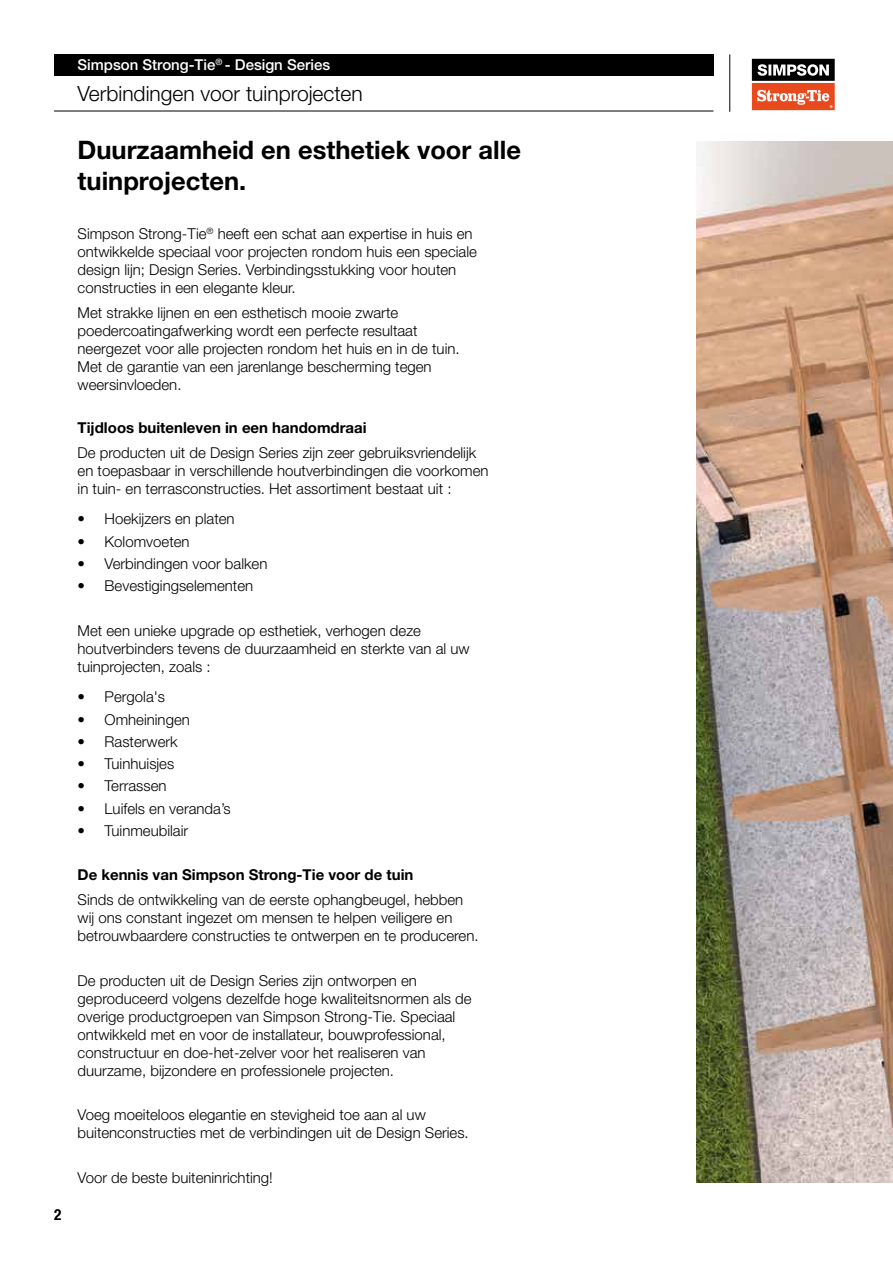
<style>
.page{position:relative;width:893px;height:1263px;background:#fff}
.page>*{position:absolute;margin:0;border:0;box-sizing:border-box;transform-origin:0 0}
.t1{font:700 25.5px/30.6px "Helvetica Neue LT Std";color:#000}
.t2{font:300 21px "Helvetica Neue LT Std";color:#000}
.t3{font:300 15px/18px "Helvetica Neue LT Std";color:#000}
.t4{font:700 15px "Helvetica Neue LT Std";color:#000}
.t5{font:500 15px "Helvetica Neue LT Std";color:#fff}
.t6{font:500 condensed 15px "Helvetica Neue LT Std";color:#000}
</style>
<div class="page">
<div style="left:54px;top:54px;width:659px;height:22px;background:#000"></div>
<hr style="left:729px;top:54px;width:1px;height:58px;background:#000">
<hr style="left:54px;top:111px;width:659px;height:1px;background:#000">
<div style="left:748px;top:55px;width:91px;height:59px;background:linear-gradient(to right,#fff,#fff)"></div>
<svg style="left:752px;top:59px;width:83px;height:51px"></svg>
<img style="left:696px;top:142px;width:197px;height:1040px">
<p class="t6" style="left:54px;top:1206px;width:9px">2</p>
<p class="t5" style="left:78px;top:56px;width:254px">Simpson Strong-Tie<sup>®</sup> - Design Series</p>
<h2 class="t2" style="left:78px;top:81px;width:287px">Verbindingen voor tuinprojecten</h2>
<h1 class="t1" style="left:78px;top:134px;width:445px">Duurzaamheid en esthetiek voor alle tuinprojecten.</h1>
<p class="t3" style="left:78px;top:225px;width:401px">Simpson Strong-Tie<sup>®</sup> heeft een schat aan expertise in huis en ontwikkelde speciaal voor projecten rondom huis een speciale design lijn; Design Series. Verbindingsstukking voor houten constructies in een elegante kleur.</p>
<p class="t3" style="left:78px;top:303px;width:384px">Met strakke lijnen en een esthetisch mooie zwarte poedercoatingafwerking wordt een perfecte resultaat neergezet voor alle projecten rondom het huis en in de tuin.<br>Met de garantie van een jarenlange bescherming tegen weersinvloeden.</p>
<p class="t4" style="left:78px;top:418px;width:291px">Tijdloos buitenleven in een handomdraai</p>
<p class="t3" style="left:78px;top:443px;width:412px">De producten uit de Design Series zijn zeer gebruiksvriendelijk en toepasbaar in verschillende houtverbindingen die voorkomen in tuin- en terrasconstructies. Het assortiment bestaat uit :</p>
<p class="t3" style="left:78px;top:510px;width:159px">• Hoekijzers en platen</p>
<p class="t3" style="left:78px;top:532px;width:114px">• Kolomvoeten</p>
<p class="t3" style="left:78px;top:554px;width:191px">• Verbindingen voor balken</p>
<p class="t3" style="left:78px;top:576px;width:177px">• Bevestigingselementen</p>
<p class="t3" style="left:78px;top:621px;width:394px">Met een unieke upgrade op esthetiek, verhogen deze houtverbinders tevens de duurzaamheid en sterkte van al uw tuinprojecten, zoals :</p>
<p class="t3" style="left:78px;top:688px;width:89px">• Pergola's</p>
<p class="t3" style="left:78px;top:710px;width:114px">• Omheiningen</p>
<p class="t3" style="left:78px;top:732px;width:102px">• Rasterwerk</p>
<p class="t3" style="left:78px;top:754px;width:98px">• Tuinhuisjes</p>
<p class="t3" style="left:78px;top:777px;width:90px">• Terrassen</p>
<p class="t3" style="left:78px;top:799px;width:155px">• Luifels en veranda’s</p>
<p class="t3" style="left:78px;top:821px;width:112px">• Tuinmeubilair</p>
<p class="t4" style="left:78px;top:866px;width:337px">De kennis van Simpson Strong-Tie voor de tuin</p>
<p class="t3" style="left:78px;top:890px;width:403px">Sinds de ontwikkeling van de eerste ophangbeugel, hebben wij ons constant ingezet om mensen te helpen veiligere en betrouwbaardere constructies te ontwerpen en te produceren.</p>
<p class="t3" style="left:78px;top:971px;width:396px">De producten uit de Design Series zijn ontworpen en geproduceerd volgens dezelfde hoge kwaliteitsnormen als de overige productgroepen van Simpson Strong-Tie. Speciaal ontwikkeld met en voor de installateur, bouwprofessional, constructuur en doe-het-zelver voor het realiseren van duurzame, bijzondere en professionele projecten.</p>
<p class="t3" style="left:78px;top:1105px;width:393px">Voeg moeiteloos elegantie en stevigheid toe aan al uw buitenconstructies met de verbindingen uit de Design Series.</p>
<p class="t3" style="left:78px;top:1168px;width:197px">Voor de beste buiteninrichting!</p>
</div>
